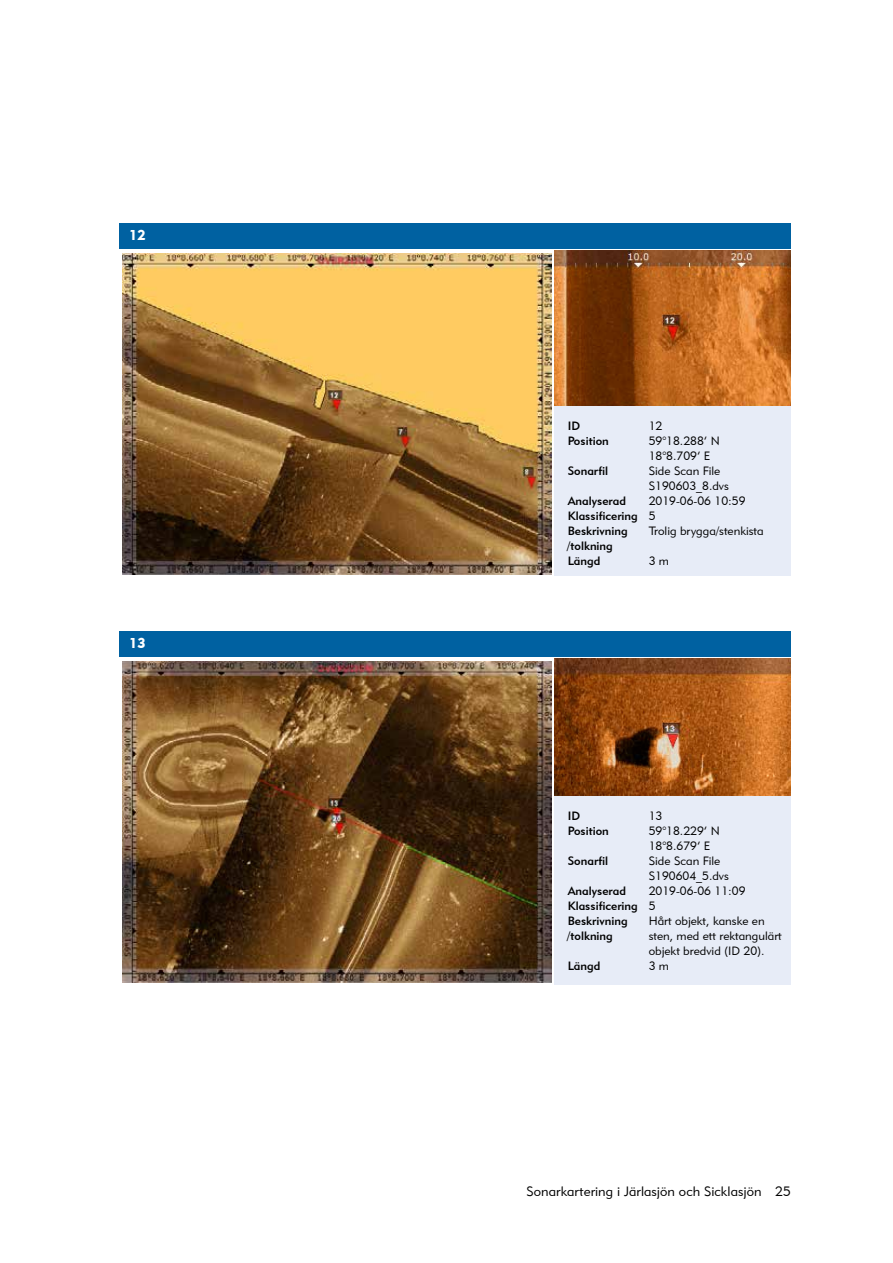
<style>
.page{position:relative;width:893px;height:1263px;background:#fff}
.page>*{position:absolute;margin:0;border:0;box-sizing:border-box;transform-origin:0 0}
.t1{font:14.25px "Geometric 415 BT Black A";color:#fff}
.t2{font:13.5px "Geometric 415 BT Lite A";letter-spacing:.005em;color:#000}
.Formula{font:12px/15px "Geometric 415 BT Lite A";color:#000}
.t3{font:12px/14.9px "Geometric 415 BT Medium A";color:#000}
.s1{font-family:"Geometric 415 BT Lite A"}
</style>
<div class="page">
<div style="left:554px;top:796px;width:237px;height:189px;background:#e7ecf7"></div>
<div style="left:554px;top:407px;width:237px;height:169px;background:#e7ecf7"></div>
<div style="left:119px;top:223px;width:672px;height:25px;background:#0061a1"></div>
<img style="left:122px;top:253px;width:429px;height:322px">
<img style="left:554px;top:251px;width:237px;height:154px">
<div style="left:119px;top:631px;width:672px;height:26px;background:#0061a1"></div>
<img style="left:122px;top:661px;width:429px;height:322px">
<img style="left:554px;top:658px;width:237px;height:138px">
<h4 class="t1" style="left:129px;top:226px;width:18px">12</h4>
<h4 class="t1" style="left:129px;top:634px;width:18px">13</h4>
<p class="t3" style="left:568px;top:418px;width:14px">ID</p>
<p class="Formula" style="left:649px;top:418px;width:15px">12</p>
<p class="t3" style="left:568px;top:433px;width:43px">Position</p>
<p class="Formula" style="left:649px;top:433px;width:73px">59°18.288’ N</p>
<p class="Formula" style="left:649px;top:448px;width:63px">18°8.709’ E</p>
<p class="t3" style="left:568px;top:463px;width:42px">Sonarfil</p>
<p class="Formula" style="left:649px;top:463px;width:82px">Side Scan File<br>S190603_8.dvs</p>
<p class="t3" style="left:568px;top:493px;width:60px">Analyserad</p>
<p class="Formula" style="left:649px;top:493px;width:98px">2019-06-06 10:59</p>
<p class="t3" style="left:568px;top:508px;width:89px">Klassificering <span class="s1">5</span></p>
<p class="t3" style="left:567px;top:523px;width:62px">Beskrivning /tolkning</p>
<p class="Formula" style="left:649px;top:523px;width:116px">Trolig brygga/stenkista</p>
<p class="t3" style="left:568px;top:553px;width:34px">Längd</p>
<p class="Formula" style="left:649px;top:553px;width:22px">3 m</p>
<p class="t3" style="left:568px;top:808px;width:14px">ID</p>
<p class="Formula" style="left:649px;top:808px;width:15px">13</p>
<p class="t3" style="left:568px;top:823px;width:43px">Position</p>
<p class="Formula" style="left:649px;top:823px;width:73px">59°18.229’ N</p>
<p class="Formula" style="left:649px;top:838px;width:63px">18°8.679’ E</p>
<p class="t3" style="left:568px;top:853px;width:42px">Sonarfil</p>
<p class="Formula" style="left:649px;top:853px;width:82px">Side Scan File<br>S190604_5.dvs</p>
<p class="t3" style="left:568px;top:883px;width:60px">Analyserad</p>
<p class="Formula" style="left:649px;top:883px;width:98px">2019-06-06 11:09</p>
<p class="t3" style="left:568px;top:898px;width:89px">Klassificering <span class="s1">5</span></p>
<p class="t3" style="left:567px;top:913px;width:62px">Beskrivning /tolkning</p>
<p class="Formula" style="left:649px;top:913px;width:134px">Hårt objekt, kanske en sten, med ett rektangulärt objekt bredvid (ID 20).</p>
<p class="t3" style="left:568px;top:958px;width:34px">Längd</p>
<p class="Formula" style="left:649px;top:958px;width:22px">3 m</p>
<p class="t2" style="left:526px;top:1183px;width:266px">Sonarkartering i Järlasjön och Sicklasjön 25</p>
</div>
